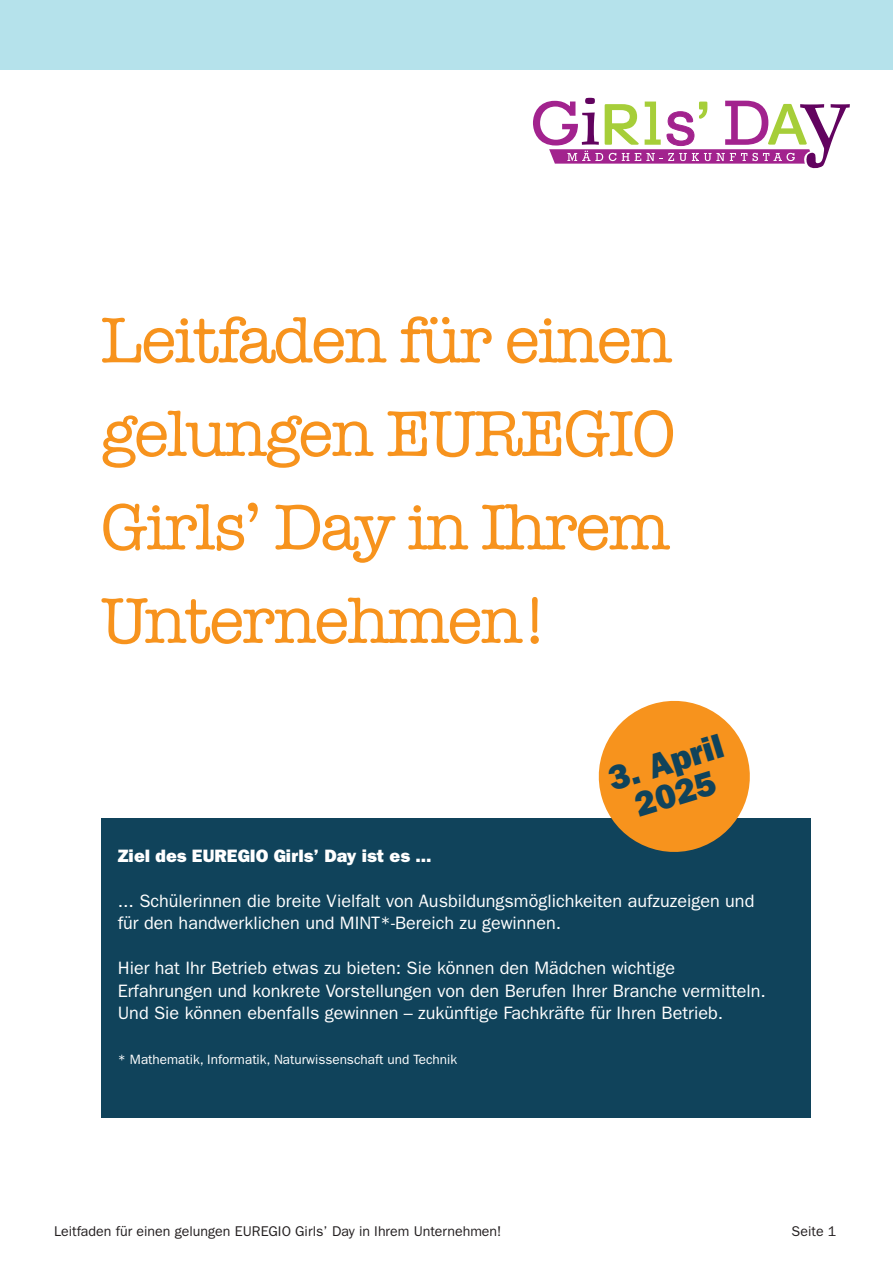
<style>
.page{position:relative;width:893px;height:1263px;background:#fff}
.page>*{position:absolute;margin:0;border:0;box-sizing:border-box;transform-origin:0 0}
.t1{font:66.45px/93.4px "American Typewriter";letter-spacing:-.03em;color:#f7931d;text-align:justify}
.t2{font:34.65px/32.7px "ITC Franklin Gothic Std Hvy";color:#10435b;text-align:center}
.t3{font:18px/22.5px "ITC Franklin Gothic Std";color:#fff}
.t4{font:18px "ITC Franklin Gothic Std Hvy";color:#fff}
.t5{font:14.1px "ITC Franklin Gothic Std";color:#231f20}
.t6{font:13.5px "ITC Franklin Gothic Std";color:#fff}
</style>
<div class="page">
<div style="left:0;top:0;width:893px;height:70px;background:#b5e2eb"></div>
<svg style="left:533px;top:98px;width:317px;height:70px"></svg>
<div style="left:101px;top:818px;width:709px;height:300px;background:#10435b"></div>
<svg style="left:598px;top:700px;width:152px;height:152px"></svg>
<h1 class="t1" style="left:101px;top:291px;width:576px">Leitfaden für einen gelungen EUREGIO Girls’ Day in Ihrem Unternehmen!</h1>
<h2 class="t2" style="left:604px;top:764px;width:120px;rotate:-17deg">3. April<br>2025</h2>
<p class="t4" style="left:118px;top:845px;width:315px">Ziel des EUREGIO Girls’ Day ist es ...</p>
<p class="t3" style="left:118px;top:889px;width:638px">... Schülerinnen die breite Vielfalt von Ausbildungsmöglichkeiten aufzuzeigen und für den handwerklichen und MINT*-Bereich zu gewinnen.</p>
<p class="t3" style="left:118px;top:957px;width:650px">Hier hat Ihr Betrieb etwas zu bieten: Sie können den Mädchen wichtige<br>Erfahrungen und konkrete Vorstellungen von den Berufen Ihrer Branche vermitteln.<br>Und Sie können ebenfalls gewinnen – zukünftige Fachkräfte für Ihren Betrieb.</p>
<p class="t6" style="left:118px;top:1052px;width:341px">* Mathematik, Informatik, Naturwissenschaft und Technik</p>
<p class="t5" style="left:54px;top:1222px;width:449px">Leitfaden für einen gelungen EUREGIO Girls’ Day in Ihrem Unternehmen!</p>
<p class="t5" style="left:792px;top:1223px;width:46px">Seite 1</p>
</div>
